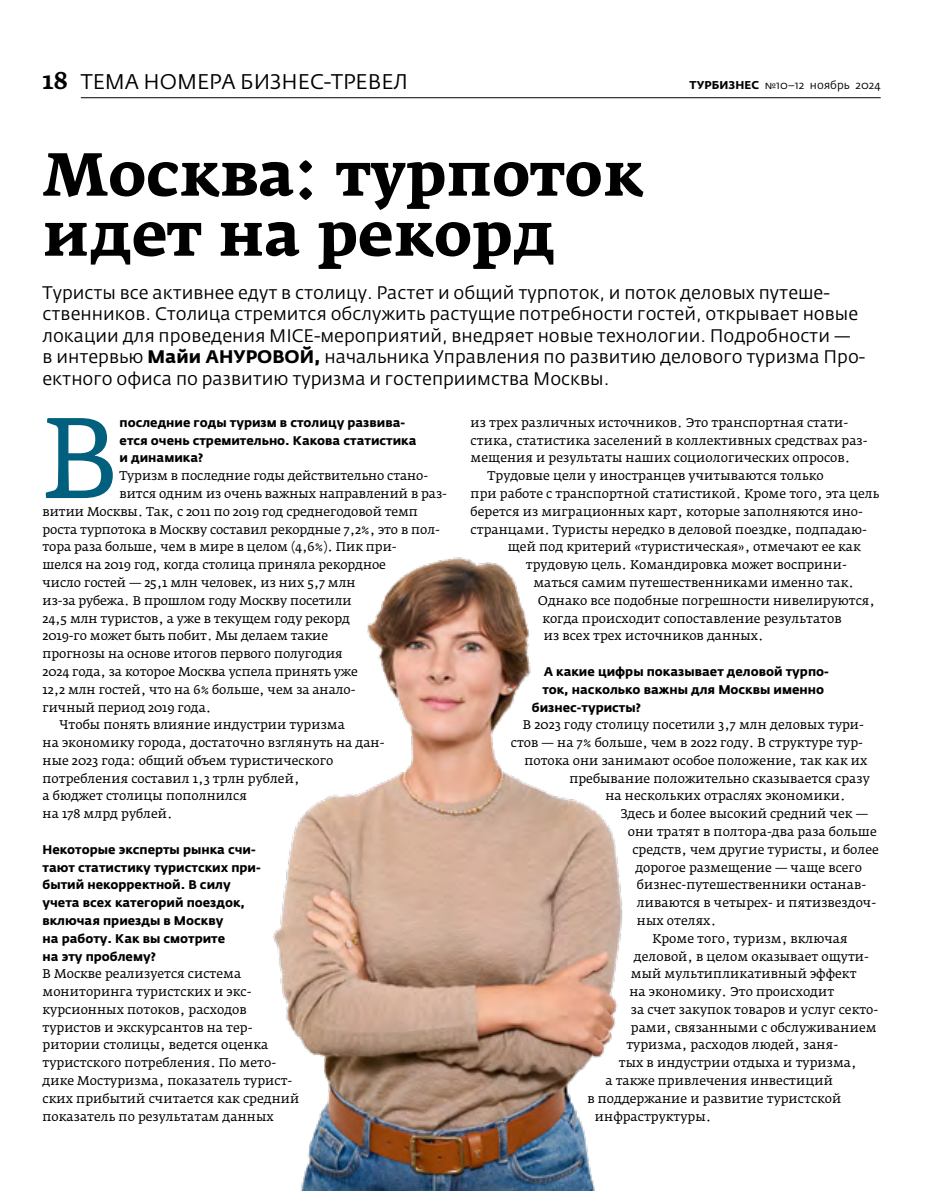
<style>
.page{position:relative;width:936px;height:1191px;background:#fff}
.page>*{position:absolute;margin:0;border:0;box-sizing:border-box;transform-origin:0 0}
.t1{font:113.1px "Fedra Serif A Pro";color:#00607d}
.t2{font:700 60px/60px "Fedra Serif A Pro";color:#000}
.t3{font:21px "Fedra Sans Pro";color:#000}
.t4{font:18px/21.6px "Fedra Sans Pro";color:#000}
.t5{font:12.45px/17.9px "Fedra Serif A Pro";color:#000}
.t6{font:700 12.45px/17.9px "Fedra Sans Pro";color:#000}
.t7{font:11.25px "Fedra Sans Pro";color:#000}
.s1{font-family:"Fedra Serif A Pro";font-weight:500;font-size:24px}
.s2{font-weight:700}
</style>
<div class="page">
<img style="left:273px;top:557px;width:349px;height:634px">
<hr style="left:81px;top:97px;width:799px;height:1px;background:#000">
<h3 class="t3" style="left:43px;top:68px;width:367px"><span class="s1">18</span> ТЕМА НОМЕРА БИЗНЕС-ТРЕВЕЛ</h3>
<p class="t7" style="left:689px;top:78px;width:193px"><span class="s2">ТУРБИЗНЕС</span> №10–12 ноябрь 2024</p>
<h2 class="t2" style="left:43px;top:145px;width:602px">Москва: турпоток идет на рекорд</h2>
<p class="t4" style="left:43px;top:281px;width:824px">Туристы все активнее едут в столицу. Растет и общий турпоток, и поток деловых путеше&shy;ственников. Столица стремится обслужить растущие потребности гостей, открывает новые локации для проведения MICE-мероприятий, внедряет новые технологии. Подробности — в интервью <span class="s2">Майи АНУРОВОЙ,</span> начальника Управления по развитию делового туризма Про&shy;ектного офиса по развитию туризма и гостеприимства Москвы.</p>
<h1 class="t1" style="left:43px;top:388px;width:78px">В</h1>
<p class="t6" style="left:120px;top:413px;width:298px">последние годы туризм в столицу развива&shy;ется очень стремительно. Какова статистика и динамика?</p>
<p class="t5" style="left:120px;top:467px;width:310px">Туризм в последние годы действительно стано-</p>
<p class="t5" style="left:120px;top:485px;width:329px">вится одним из очень важных направлений в раз-</p>
<p class="t5" style="left:43px;top:502px;width:377px">витии Москвы. Так, с 2011 по 2019 год среднегодовой темп</p>
<p class="t5" style="left:43px;top:520px;width:399px">роста турпотока в Москву составил рекордные 7,2%, это в пол-</p>
<p class="t5" style="left:43px;top:538px;width:355px">тора раза больше, чем в мире в целом (4,6%). Пик при-</p>
<p class="t5" style="left:43px;top:556px;width:345px">шелся на 2019 год, когда столица приняла рекордное</p>
<p class="t5" style="left:43px;top:573px;width:314px">число гостей — 25,1 млн человек, из них 5,7 млн</p>
<p class="t5" style="left:43px;top:591px;width:311px">из-за рубежа. В прошлом году Москву посетили</p>
<p class="t5" style="left:43px;top:609px;width:309px">24,5 млн туристов, а уже в текущем году рекорд</p>
<p class="t5" style="left:43px;top:627px;width:287px">2019-го может быть побит. Мы делаем такие</p>
<p class="t5" style="left:43px;top:645px;width:302px">прогнозы на основе итогов первого полугодия</p>
<p class="t5" style="left:43px;top:662px;width:317px">2024 года, за которое Москва успела принять уже</p>
<p class="t5" style="left:43px;top:680px;width:314px">12,2 млн гостей, что на 6% больше, чем за анало-</p>
<p class="t5" style="left:43px;top:698px;width:170px">гичный период 2019 года.</p>
<p class="t5" style="left:60px;top:716px;width:287px">Чтобы понять влияние индустрии туризма</p>
<p class="t5" style="left:43px;top:734px;width:343px">на экономику города, достаточно взглянуть на дан-</p>
<p class="t5" style="left:43px;top:751px;width:292px">ные 2023 года: общий объем туристического</p>
<p class="t5" style="left:43px;top:769px;width:258px">потребления составил 1,3 трлн рублей,</p>
<p class="t5" style="left:43px;top:787px;width:206px">а бюджет столицы пополнился</p>
<p class="t5" style="left:43px;top:805px;width:132px">на 178 млрд рублей.</p>
<p class="t6" style="left:43px;top:840px;width:220px">Некоторые эксперты рынка счи&shy;тают статистику туристских при&shy;бытий некорректной. В силу учета всех категорий поездок, включая приезды в Москву<br>на работу. Как вы смотрите<br>на эту проблему?</p>
<p class="t5" style="left:43px;top:965px;width:258px">В Москве реализуется система мониторинга туристских и экс&shy;курсионных потоков, расходов туристов и экскурсантов на тер&shy;ритории столицы, ведется оценка туристского потребления. По мето&shy;дике Мостуризма, показатель турист&shy;ских прибытий считается как средний показатель по результатам данных</p>
<p class="t5" style="left:470px;top:413px;width:379px">из трех различных источников. Это транспортная стати-</p>
<p class="t5" style="left:470px;top:431px;width:398px">стика, статистика заселений в коллективных средствах раз-</p>
<p class="t5" style="left:470px;top:449px;width:381px">мещения и результаты наших социологических опросов.</p>
<p class="t5" style="left:487px;top:467px;width:337px">Трудовые цели у иностранцев учитываются только</p>
<p class="t5" style="left:470px;top:485px;width:410px">при работе с транспортной статистикой. Кроме того, эта цель</p>
<p class="t5" style="left:470px;top:502px;width:394px">берется из миграционных карт, которые заполняются ино-</p>
<p class="t5" style="left:470px;top:520px;width:398px">странцами. Туристы нередко в деловой поездке, подпадаю-</p>
<p class="t5" style="left:508px;top:538px;width:354px">щей под критерий «туристическая», отмечают ее как</p>
<p class="t5" style="left:526px;top:556px;width:322px">трудовую цель. Командировка может восприни-</p>
<p class="t5" style="left:533px;top:573px;width:322px">маться самим путешественниками именно так.</p>
<p class="t5" style="left:538px;top:591px;width:338px">Однако все подобные погрешности нивелируются,</p>
<p class="t5" style="left:542px;top:609px;width:301px">когда происходит сопоставление результатов</p>
<p class="t5" style="left:544px;top:627px;width:221px">из всех трех источников данных.</p>
<p class="t6" style="left:544px;top:662px;width:286px">А какие цифры показывает деловой турпо-</p>
<p class="t6" style="left:542px;top:680px;width:283px">ток, насколько важны для Москвы именно</p>
<p class="t6" style="left:532px;top:698px;width:111px">бизнес-туристы?</p>
<p class="t5" style="left:523px;top:716px;width:342px">В 2023 году столицу посетили 3,7 млн деловых тури-</p>
<p class="t5" style="left:511px;top:734px;width:353px">стов — на 7% больше, чем в 2022 году. В структуре тур-</p>
<p class="t5" style="left:524px;top:751px;width:345px">потока они занимают особое положение, так как их</p>
<p class="t5" style="left:569px;top:769px;width:302px">пребывание положительно сказывается сразу</p>
<p class="t5" style="left:605px;top:787px;width:242px">на нескольких отраслях экономики.</p>
<p class="t5" style="left:620px;top:805px;width:249px">Здесь и более высокий средний чек —</p>
<p class="t5" style="left:628px;top:822px;width:250px">они тратят в полтора-два раза больше</p>
<p class="t5" style="left:632px;top:840px;width:248px">средств, чем другие туристы, и более</p>
<p class="t5" style="left:635px;top:858px;width:228px">дорогое размещение — чаще всего</p>
<p class="t5" style="left:637px;top:876px;width:231px">бизнес-путешественники останав-</p>
<p class="t5" style="left:637px;top:894px;width:241px">ливаются в четырех- и пятизвездоч-</p>
<p class="t5" style="left:637px;top:911px;width:81px">ных отелях.</p>
<p class="t5" style="left:652px;top:929px;width:197px">Кроме того, туризм, включая</p>
<p class="t5" style="left:634px;top:947px;width:236px">деловой, в целом оказывает ощути-</p>
<p class="t5" style="left:631px;top:965px;width:227px">мый мультипликативный эффект</p>
<p class="t5" style="left:629px;top:982px;width:206px">на экономику. Это происходит</p>
<p class="t5" style="left:631px;top:1000px;width:249px">за счет закупок товаров и услуг секто-</p>
<p class="t5" style="left:631px;top:1018px;width:247px">рами, связанными с обслуживанием</p>
<p class="t5" style="left:626px;top:1036px;width:213px">туризма, расходов людей, заня-</p>
<p class="t5" style="left:619px;top:1054px;width:239px">тых в индустрии отдыха и туризма,</p>
<p class="t5" style="left:605px;top:1071px;width:229px">а также привлечения инвестиций</p>
<p class="t5" style="left:587px;top:1089px;width:255px">в поддержание и развитие туристской</p>
<p class="t5" style="left:595px;top:1107px;width:118px">инфраструктуры.</p>
</div>
